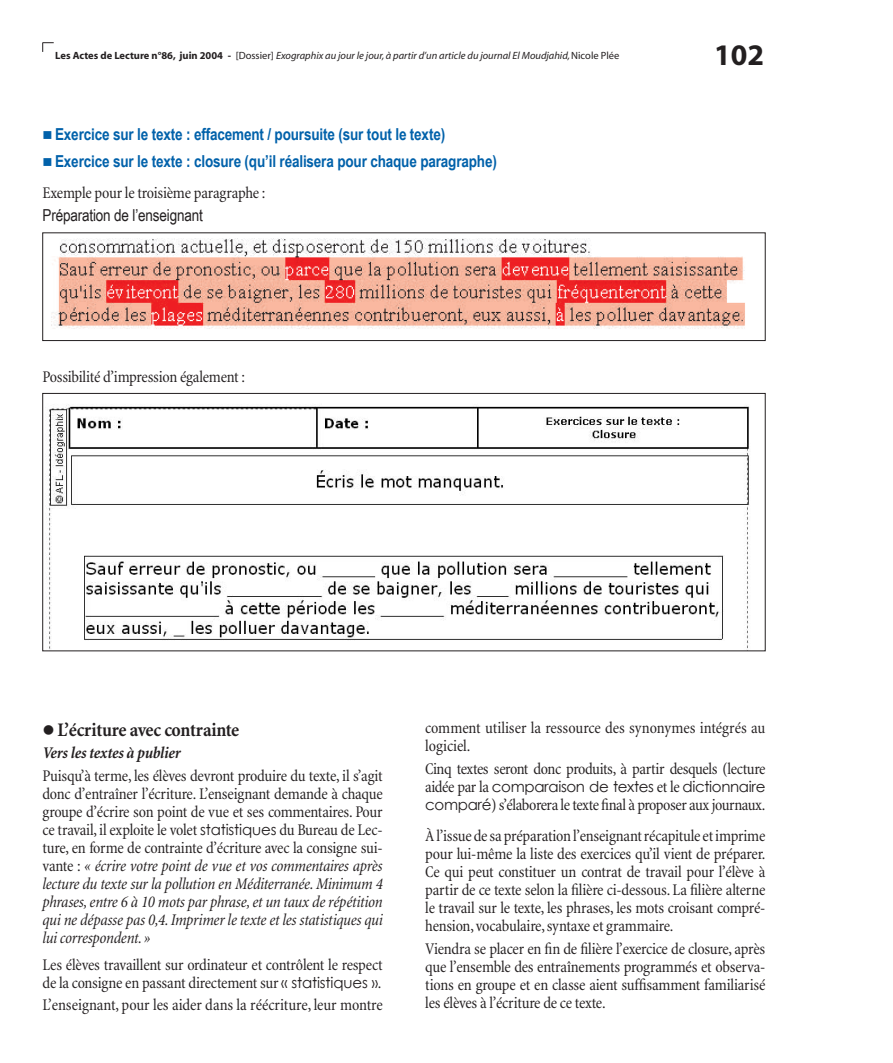
<style>
.page{position:relative;width:893px;height:1063px;background:#fff}
.page>*{position:absolute;margin:0;border:0;box-sizing:border-box;transform-origin:0 0}
.t1{font:700 30px "Myriad";color:#231f20}
.t2{font:700 condensed 19.5px "Minion";letter-spacing:-.015em;color:#231f20}
.t3{font:condensed 16.5px/18px "Minion";letter-spacing:-.015em;color:#231f20;text-align:justify}
.t4{font:700 16.5px "Arial Narrow";letter-spacing:-.01em;color:#0161aa}
.t5{font:16.5px "Arial Narrow";letter-spacing:-.01em;color:#231f20}
.t6{font:italic 700 condensed 16.5px "Minion";letter-spacing:-.01em;color:#231f20}
.t7{font:15px "Century Gothic";letter-spacing:-.025em;color:#231f20}
.t8{font:italic 10.5px "Myriad";color:#231f20}
.s1{font-weight:700;font-style:normal}
.s2{font-style:normal}
.s3{font-family:"Century Gothic";font-stretch:normal;font-size:15px}
.s4{font-style:italic}
.s5{font-family:"Minion";font-stretch:condensed;font-size:16.5px}
</style>
<div class="page">
<svg style="left:42px;top:42px;width:12px;height:10px"></svg>
<img style="left:51px;top:239px;width:694px;height:90px">
<div style="left:43px;top:233px;width:722px;height:108px;border:1px solid #231f20"></div>
<img style="left:48px;top:405px;width:702px;height:244px">
<div style="left:43px;top:393px;width:722px;height:258px;border:1px solid #231f20"></div>
<p class="t8" style="left:55px;top:49px;width:566px"><span class="s1">Les Actes de Lecture n°86, juin 2004 -</span> <span class="s2">[Dossier]</span> Exographix au jour le jour, à partir d’un article du journal El Moudjahid, <span class="s2">Nicole Plée</span></p>
<h1 class="t1" style="left:714px;top:39px;width:51px">102</h1>
<p class="t4" style="left:43px;top:124px;width:404px">■ Exercice sur le texte : effacement / poursuite (sur tout le texte)</p>
<p class="t4" style="left:43px;top:151px;width:456px">■ Exercice sur le texte : closure (qu’il réalisera pour chaque paragraphe)</p>
<p class="t3" style="left:43px;top:184px;width:225px">Exemple pour le troisième paragraphe :</p>
<p class="t5" style="left:43px;top:203px;width:162px">Préparation de l’enseignant</p>
<p class="t3" style="left:43px;top:367px;width:204px">Possibilité d’impression également :</p>
<p class="t2" style="left:43px;top:717px;width:198px">● L’écriture avec contrainte</p>
<p class="t6" style="left:43px;top:744px;width:140px">Vers les textes à publier</p>
<p class="t3" style="left:43px;top:766px;width:342px">Puisqu’à terme, les élèves devront produire du texte, il s’agit donc d’entraîner l’écriture. L’enseignant demande à chaque groupe d’écrire son point de vue et ses commentaires. Pour ce travail, il exploite le volet <span class="s3">statistiques</span> du Bureau de Lec&shy;ture, en forme de contrainte d’écriture avec la consigne sui&shy;vante : <span class="s4">« écrire votre point de vue et vos commentaires après lecture du texte sur la pollution en Méditerranée. Minimum 4 phrases, entre 6 à 10 mots par phrase, et un taux de répétition qui ne dépasse pas 0,4. Imprimer le texte et les statistiques qui lui correspondent. »</span></p>
<p class="t3" style="left:43px;top:955px;width:342px">Les élèves travaillent sur ordinateur et contrôlent le respect de la consigne en passant directement sur <span class="s3">« statistiques »</span>.</p>
<p class="t3" style="left:43px;top:995px;width:342px">L’enseignant, pour les aider dans la réécriture, leur montre</p>
<p class="t3" style="left:425px;top:719px;width:342px">comment utiliser la ressource des synonymes intégrés au logiciel.</p>
<p class="t3" style="left:425px;top:759px;width:342px">Cinq textes seront donc produits, à partir desquels (lecture</p>
<p class="t7" style="left:425px;top:777px;width:342px"><span class="s5">aidée par la</span> comparaison de textes <span class="s5">et le</span> dictionnaire</p>
<p class="t3" style="left:425px;top:788px;width:342px;line-height:31.5px"><span class="s3">comparé</span>) s’élaborera le texte final à proposer aux journaux.<br>À l’issue de sa préparation l’enseignant récapitule et imprime</p>
<p class="t3" style="left:425px;top:845px;width:342px">pour lui-même la liste des exercices qu’il vient de préparer.<br>Ce qui peut constituer un contrat de travail pour l’élève à partir de ce texte selon la filière ci-dessous. La filière alterne le travail sur le texte, les phrases, les mots croisant compré&shy;hension, vocabulaire, syntaxe et grammaire.</p>
<p class="t3" style="left:425px;top:939px;width:342px">Viendra se placer en fin de filière l’exercice de closure, après que l’ensemble des entraînements programmés et observa&shy;tions en groupe et en classe aient suffisamment familiarisé les élèves à l’écriture de ce texte.</p>
</div>
